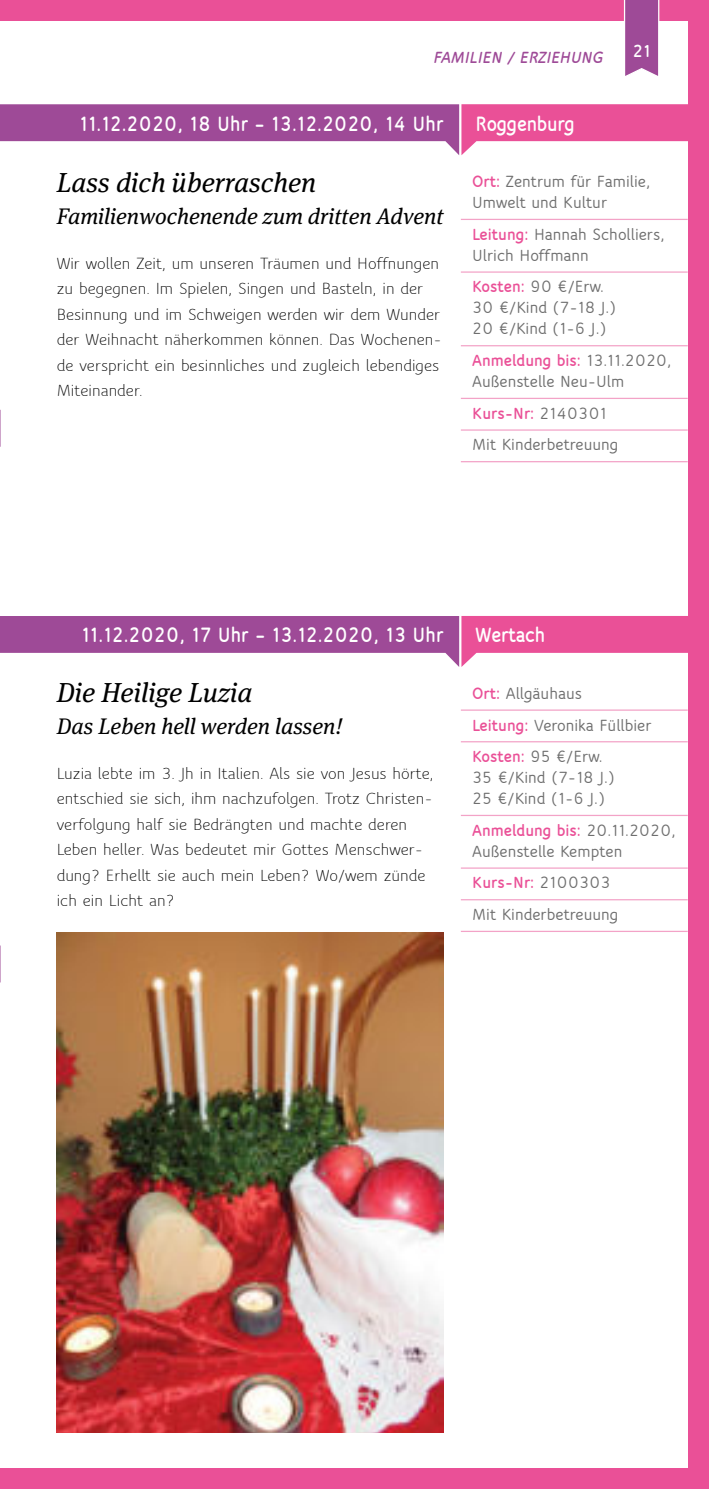
<style>
.page{position:relative;width:709px;height:1489px;background:#fff}
.page>*{position:absolute;margin:0;border:0;box-sizing:border-box;transform-origin:0 0}
.t1{font:italic 27.5px "Meta Serif Lf";color:#000}
.t2{font:800 22.5px "Speak";color:#fff;scale:.93 1}
.t3{font:italic 22.5px "Meta Serif Lf";color:#000}
.t4{font:800 18.75px "Speak";color:#fff}
.t5{font:17.5px/25.5px "Speak";color:#000}
.t6{font:700 17.5px/21px "Speak";color:#6e6e6e}
.t7{font:italic 800 17.5px "Speak";color:#9e4a97}
.s1{font-weight:800;color:#ea5097}
</style>
<div class="page">
<div style="left:0;top:0;width:709px;height:1488px;background:#ea5097"></div>
<div style="left:0;top:21px;width:687px;height:1446px;background:#fff"></div>
<img style="left:57px;top:932px;width:387px;height:500px">
<svg style="left:623px;top:0;width:37px;height:76px;background:#ad64a6"></svg>
<hr style="left:461px;top:219px;width:226px;height:1px;background:#f3a3c7">
<hr style="left:461px;top:271px;width:226px;height:2px;background:#f3a3c7">
<hr style="left:461px;top:345px;width:226px;height:1px;background:#f3a3c7">
<hr style="left:461px;top:398px;width:226px;height:1px;background:#f3a3c7">
<hr style="left:461px;top:429px;width:226px;height:1px;background:#f3a3c7">
<hr style="left:461px;top:461px;width:226px;height:1px;background:#f3a3c7">
<svg style="left:0;top:104px;width:688px;height:51px"></svg>
<hr style="left:461px;top:709px;width:226px;height:1px;background:#f3a3c7">
<hr style="left:461px;top:741px;width:226px;height:1px;background:#f3a3c7">
<hr style="left:461px;top:814px;width:226px;height:2px;background:#f3a3c7">
<hr style="left:461px;top:867px;width:226px;height:1px;background:#f3a3c7">
<hr style="left:461px;top:899px;width:226px;height:1px;background:#f3a3c7">
<hr style="left:461px;top:930px;width:226px;height:2px;background:#f3a3c7">
<svg style="left:0;top:616px;width:688px;height:51px"></svg>
<p class="t7" style="left:433px;top:48px;width:171px">FAMILIEN / ERZIEHUNG</p>
<p class="t2" style="left:79px;top:112px;width:393px">11.12.2020, 18 Uhr – 13.12.2020, 14 Uhr</p>
<p class="t2" style="left:475px;top:112px;width:108px">Roggenburg</p>
<p class="t4" style="left:632px;top:41px;width:20px">21</p>
<h1 class="t1" style="left:57px;top:171px;width:261px">Lass dich überraschen</h1>
<p class="t3" style="left:57px;top:207px;width:388px">Familienwochenende zum dritten Advent</p>
<p class="t5" style="left:57px;top:251px;width:386px">Wir wollen Zeit, um unseren Träumen und Hoffnungen zu begegnen. Im Spielen, Singen und Basteln, in der Besinnung und im Schweigen werden wir dem Wunder der Weihnacht näherkommen können. Das Wochenen&shy;de verspricht ein besinnliches und zugleich lebendiges Miteinander.</p>
<p class="t6" style="left:472px;top:171px;width:180px"><span class="s1">Ort:</span> Zentrum für Familie,<br>Umwelt und Kultur</p>
<p class="t6" style="left:472px;top:224px;width:194px"><span class="s1">Leitung:</span> Hannah Scholliers,<br>Ulrich Hoffmann</p>
<p class="t6" style="left:472px;top:276px;width:146px"><span class="s1">Kosten:</span> 90 €/Erw.<br>30 €/Kind (7-18 J.)<br>20 €/Kind (1-6 J.)</p>
<p class="t6" style="left:472px;top:350px;width:201px"><span class="s1">Anmeldung bis:</span> 13.11.2020,<br>Außenstelle Neu-Ulm</p>
<p class="t6" style="left:472px;top:397px;width:148px;line-height:31.5px"><span class="s1">Kurs-Nr:</span> 2140301<br>Mit Kinderbetreuung</p>
<p class="t2" style="left:81px;top:623px;width:391px">11.12.2020, 17 Uhr – 13.12.2020, 13 Uhr</p>
<p class="t2" style="left:475px;top:623px;width:77px">Wertach</p>
<h1 class="t1" style="left:57px;top:681px;width:197px">Die Heilige Luzia</h1>
<p class="t3" style="left:57px;top:717px;width:287px">Das Leben hell werden lassen!</p>
<p class="t5" style="left:57px;top:761px;width:378px">Luzia lebte im 3. Jh in Italien. Als sie von Jesus hörte, entschied sie sich, ihm nachzufolgen. Trotz Christen&shy;verfolgung half sie Bedrängten und machte deren Leben heller. Was bedeutet mir Gottes Menschwer&shy;dung? Erhellt sie auch mein Leben? Wo/wem zünde ich ein Licht an?</p>
<p class="t6" style="left:472px;top:677px;width:181px;line-height:31.5px"><span class="s1">Ort:</span> Allgäuhaus<br><span class="s1">Leitung:</span> Veronika Füllbier<br><span class="s1">Kosten:</span> 95 €/Erw.</p>
<p class="t6" style="left:472px;top:767px;width:144px">35 €/Kind (7-18 J.)<br>25 €/Kind (1-6 J.)</p>
<p class="t6" style="left:472px;top:820px;width:205px"><span class="s1">Anmeldung bis:</span> 20.11.2020,<br>Außenstelle Kempten</p>
<p class="t6" style="left:472px;top:867px;width:148px;line-height:31.8px"><span class="s1">Kurs-Nr:</span> 2100303<br>Mit Kinderbetreuung</p>
</div>
